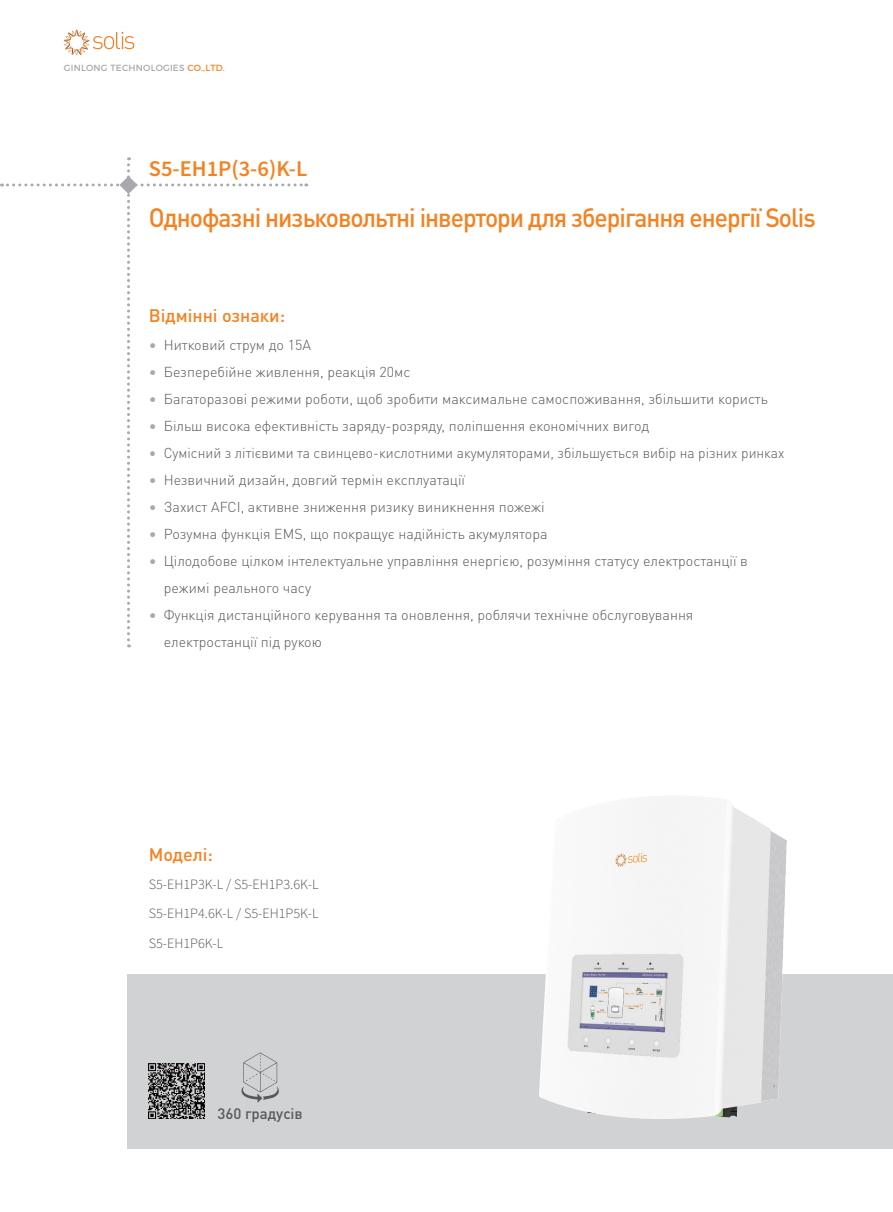
<style>
.page{position:relative;width:893px;height:1212px;background:#fff}
.page>*{position:absolute;margin:0;border:0;box-sizing:border-box;transform-origin:0 0}
.t1{font:500 26.25px "DIN Pro";letter-spacing:-.04em;color:#f58220;scale:.94 1}
.t2{font:600 22.5px "Source Sans Pro";color:#f58220}
.t3{font:500 18px "DIN Pro";color:#f58220}
.t4{font:500 15px "DIN Pro";color:#57585a}
.t5{font:300 14.25px/27px "DIN Pro";color:#57585a}
.t6{font:300 14.25px/29.5px "Source Sans Pro";color:#57585a;text-align:justify}
.t7{font:9px "Montserrat";letter-spacing:.025em;color:#a8a9ad}
.s1{color:#f58220}
.s2{color:#a8a9ad}
</style>
<div class="page">
<div style="left:128px;top:974px;width:765px;height:174px;background:#d1d2d4"></div>
<svg style="left:64px;top:30px;width:70px;height:25px"></svg>
<img style="left:540px;top:796px;width:247px;height:322px">
<img style="left:149px;top:1063px;width:55px;height:55px">
<svg style="left:241px;top:1052px;width:38px;height:51px"></svg>
<svg style="left:1px;top:157px;width:306px;height:490px"></svg>
<p class="t7" style="left:64px;top:63px;width:163px">GINLONG TECHNOLOGIES <span class="s1">CO.,LTD.</span></p>
<h2 class="t2" style="left:149px;top:154px;width:160px">S5-EH1P(3-6)K-L</h2>
<h1 class="t1" style="left:149px;top:199px;width:711px">Однофазні низьковольтні інвертори для зберігання енергії Solis</h1>
<p class="t3" style="left:149px;top:303px;width:138px">Відмінні ознаки:</p>
<p class="t5" style="left:149px;top:331px;width:164px"><span class="s2">•</span> Нитковий струм до 15A</p>
<p class="t5" style="left:149px;top:358px;width:263px"><span class="s2">•</span> Безперебійне живлення, реакція 20мс</p>
<p class="t5" style="left:149px;top:385px;width:620px"><span class="s2">•</span> Багаторазові режими роботи, щоб зробити максимальне самоспоживання, збільшити користь</p>
<p class="t5" style="left:149px;top:412px;width:502px"><span class="s2">•</span> Більш висока ефективність заряду-розряду, поліпшення економічних вигод</p>
<p class="t5" style="left:149px;top:439px;width:637px"><span class="s2">•</span> Сумісний з літієвими та свинцево-кислотними акумуляторами, збільшується вибір на різних ринках</p>
<p class="t5" style="left:149px;top:466px;width:318px"><span class="s2">•</span> Незвичний дизайн, довгий термін експлуатації</p>
<p class="t5" style="left:149px;top:493px;width:397px"><span class="s2">•</span> Захист AFCI, активне зниження ризику виникнення пожежі</p>
<p class="t5" style="left:149px;top:520px;width:400px"><span class="s2">•</span> Розумна функція EMS, що покращує надійність акумулятора</p>
<p class="t5" style="left:164px;top:547px;width:586px;text-indent:-15px"><span class="s2">•</span> Цілодобове цілком інтелектуальне управління енергією, розуміння статусу електростанції в режимі реального часу</p>
<p class="t5" style="left:164px;top:601px;width:531px;text-indent:-15px"><span class="s2">•</span> Функція дистанційного керування та оновлення, роблячи технічне обслуговування електростанції під рукою</p>
<p class="t3" style="left:149px;top:842px;width:66px">Моделі:</p>
<p class="t6" style="left:149px;top:869px;width:171px">S5-EH1P3K-L / S5-EH1P3.6K-L S5-EH1P4.6K-L / S5-EH1P5K-L S5-EH1P6K-L</p>
<p class="t4" style="left:218px;top:1103px;width:87px">360 градусів</p>
</div>
